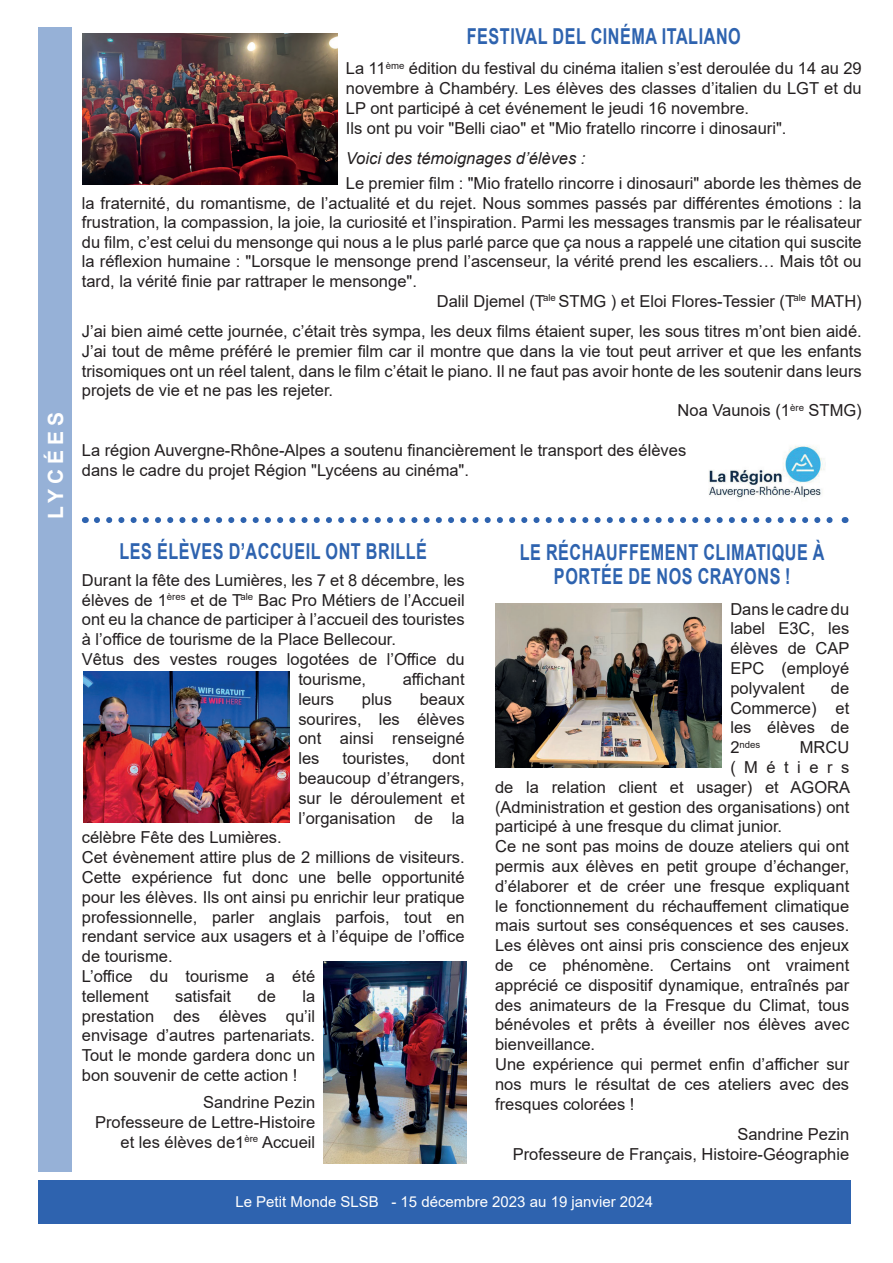
<style>
.page{position:relative;width:893px;height:1263px;background:#fff}
.page>*{position:absolute;margin:0;border:0;box-sizing:border-box;transform-origin:0 0}
.t1{font:700 21.9px/24px "Arial";letter-spacing:.035em;color:#2e63af;text-align:center;scale:.74 1}
.t2{font:700 21px "Arial";letter-spacing:.235em;color:#fff}
.t3{font:16.5px/19.8px "Arial";color:#231f20;text-align:justify}
.t4{font:italic 16.5px "Arial";color:#231f20}
.t5{font:16.5px "Arial";letter-spacing:.515em;color:#231f20}
.t6{font:15px "Arial";color:#fff}
.t7{font:9.6px "Arial";color:#231f20}
.s1{font-size:16.5px}
</style>
<div class="page">
<div style="left:38px;top:1180px;width:812px;height:43px;background:#2e63af"></div>
<div style="left:38px;top:27px;width:34px;height:1145px;background:#96b1d7"></div>
<svg style="left:97px;top:517px;width:736px;height:6px"></svg>
<img style="left:82px;top:34px;width:255px;height:151px">
<img style="left:708px;top:445px;width:118px;height:53px">
<img style="left:495px;top:603px;width:227px;height:164px">
<img style="left:84px;top:671px;width:206px;height:152px">
<img style="left:324px;top:961px;width:143px;height:203px">
<p class="t2" style="left:41px;top:519px;width:108px;rotate:-90deg">LYCÉES</p>
<h1 class="t1" style="left:467px;top:24px;width:372px">FESTIVAL DEL CINÉMA ITALIANO</h1>
<p class="t3" style="left:346px;top:58px;width:517px;text-align:left">La 11<sup>ème</sup> édition du festival du cinéma italien s’est deroulée du 14 au 29 novembre à Chambéry. Les élèves des classes d’italien du LGT et du LP ont participé à cet événement le jeudi 16 novembre.<br>Ils ont pu voir "Belli ciao" et "Mio fratello rincorre i dinosauri".</p>
<p class="t4" style="left:346px;top:147px;width:241px">Voici des témoignages d’élèves :</p>
<p class="t3" style="left:346px;top:174px;width:517px">Le premier film : "Mio fratello rincorre i dinosauri" aborde les thèmes de</p>
<p class="t3" style="left:82px;top:193px;width:781px">la fraternité, du romantisme, de l’actualité et du rejet. Nous sommes passés par différentes émotions : la</p>
<p class="t3" style="left:82px;top:213px;width:781px">frustration, la compassion, la joie, la curiosité et l’inspiration. Parmi les messages transmis par le réalisateur</p>
<p class="t3" style="left:82px;top:232px;width:781px">du film, c’est celui du mensonge qui nous a le plus parlé parce que ça nous a rappelé une citation qui suscite</p>
<p class="t3" style="left:82px;top:252px;width:781px">la réflexion humaine : "Lorsque le mensonge prend l’ascenseur, la vérité prend les escaliers… Mais tôt ou</p>
<p class="t3" style="left:82px;top:271px;width:337px">tard, la vérité finie par rattraper le mensonge".</p>
<p class="t3" style="left:437px;top:291px;width:426px">Dalil Djemel (T<sup>ale</sup> STMG ) et Eloi Flores-Tessier (T<sup>ale</sup> MATH)</p>
<p class="t3" style="left:82px;top:321px;width:781px">J’ai bien aimé cette journée, c’était très sympa, les deux films étaient super, les sous titres m’ont bien aidé.</p>
<p class="t3" style="left:82px;top:341px;width:781px">J’ai tout de même préféré le premier film car il montre que dans la vie tout peut arriver et que les enfants</p>
<p class="t3" style="left:82px;top:361px;width:781px">trisomiques ont un réel talent, dans le film c’était le piano. Il ne faut pas avoir honte de les soutenir dans leurs</p>
<p class="t3" style="left:82px;top:381px;width:253px">projets de vie et ne pas les rejeter.</p>
<p class="t3" style="left:678px;top:400px;width:186px">Noa Vaunois (1<sup>ère</sup> STMG)</p>
<p class="t3" style="left:82px;top:440px;width:606px">La région Auvergne-Rhône-Alpes a soutenu financièrement le transport des élèves dans le cadre du projet Région "Lycéens au cinéma".</p>
<h1 class="t1" style="left:119px;top:539px;width:417px">LES ÉLÈVES D’ACCUEIL ONT BRILLÉ</h1>
<p class="t3" style="left:82px;top:570px;width:384px">Durant la fête des Lumières, les 7 et 8 décembre, les</p>
<p class="t3" style="left:82px;top:590px;width:384px">élèves de 1<sup>ères</sup> et de T<sup>ale</sup> Bac Pro Métiers de l’Accueil</p>
<p class="t3" style="left:82px;top:610px;width:384px">ont eu la chance de participer à l’accueil des touristes</p>
<p class="t3" style="left:82px;top:629px;width:316px">à l’office de tourisme de la Place Bellecour.</p>
<p class="t3" style="left:82px;top:649px;width:384px">Vêtus des vestes rouges logotées de l’Office du</p>
<p class="t3" style="left:298px;top:669px;width:69px">tourisme,</p>
<p class="t3" style="left:403px;top:669px;width:63px">affichant</p>
<p class="t3" style="left:298px;top:689px;width:37px">leurs</p>
<p class="t3" style="left:362px;top:689px;width:32px">plus</p>
<p class="t3" style="left:298px;top:689px;width:168px;text-indent:121px">beaux sourires, les élèves ont ainsi renseigné les</p>
<p class="t3" style="left:298px;top:748px;width:168px;text-indent:134px">dont beaucoup d’étrangers, sur le déroulement et l’organisation de la</p>
<p class="t3" style="left:82px;top:827px;width:384px;text-align:left">célèbre Fête des Lumières.<br>Cet évènement attire plus de 2 millions de visiteurs.<br>Cette expérience fut donc une belle opportunité pour les élèves. Ils ont ainsi pu enrichir leur pratique professionnelle, parler anglais parfois, tout en rendant service aux usagers et à l’équipe de l’office de tourisme.<br>L’office du tourisme a été<br>tellement</p>
<p class="t3" style="left:343px;top:748px;width:68px">touristes,</p>
<p class="t3" style="left:175px;top:986px;width:57px">satisfait</p>
<p class="t3" style="left:258px;top:986px;width:20px">de</p>
<p class="t3" style="left:82px;top:986px;width:235px;text-indent:220px">la prestation des élèves qu’il envisage d’autres partenariats.<br>Tout le monde gardera donc un bon souvenir de cette action !</p>
<p class="t3" style="left:95px;top:1092px;width:222px;text-align:right">Sandrine Pezin<br>Professeure de Lettre-Histoire et les élèves de1<sup>ère</sup> Accueil</p>
<h1 class="t1" style="left:520px;top:541px;width:414px">LE RÉCHAUFFEMENT CLIMATIQUE À<br>PORTÉE DE NOS CRAYONS !</h1>
<p class="t3" style="left:730px;top:599px;width:121px">Dans le cadre du label E3C, les élèves de CAP EPC (employé polyvalent</p>
<p class="t3" style="left:730px;top:678px;width:120px;text-indent:101px">de Commerce) et les élèves de</p>
<p class="t7" style="left:730px;top:738px;width:32px"><span class="s1">2</span>ndes</p>
<p class="t3" style="left:800px;top:737px;width:51px">MRCU</p>
<p class="t5" style="left:730px;top:756px;width:120px">(Métiers</p>
<p class="t3" style="left:495px;top:777px;width:357px">de la relation client et usager) et AGORA</p>
<p class="t3" style="left:495px;top:797px;width:356px">(Administration et gestion des organisations) ont</p>
<p class="t3" style="left:495px;top:816px;width:289px">participé à une fresque du climat junior.</p>
<p class="t3" style="left:495px;top:836px;width:356px">Ce ne sont pas moins de douze ateliers qui ont</p>
<p class="t3" style="left:495px;top:856px;width:356px">permis aux élèves en petit groupe d’échanger,</p>
<p class="t3" style="left:495px;top:876px;width:356px">d’élaborer et de créer une fresque expliquant</p>
<p class="t3" style="left:495px;top:896px;width:356px">le fonctionnement du réchauffement climatique</p>
<p class="t3" style="left:495px;top:915px;width:356px">mais surtout ses conséquences et ses causes.</p>
<p class="t3" style="left:495px;top:935px;width:356px">Les élèves ont ainsi pris conscience des enjeux</p>
<p class="t3" style="left:495px;top:955px;width:356px">de ce phénomène. Certains ont vraiment</p>
<p class="t3" style="left:495px;top:975px;width:356px">apprécié ce dispositif dynamique, entraînés par</p>
<p class="t3" style="left:495px;top:995px;width:356px">des animateurs de la Fresque du Climat, tous</p>
<p class="t3" style="left:495px;top:1014px;width:356px">bénévoles et prêts à éveiller nos élèves avec</p>
<p class="t3" style="left:495px;top:1034px;width:101px">bienveillance.</p>
<p class="t3" style="left:495px;top:1054px;width:356px">Une expérience qui permet enfin d’afficher sur</p>
<p class="t3" style="left:495px;top:1074px;width:356px">nos murs le résultat de ces ateliers avec des</p>
<p class="t3" style="left:495px;top:1094px;width:141px">fresques colorées !</p>
<p class="t3" style="left:513px;top:1124px;width:338px;text-align:right">Sandrine Pezin<br>Professeure de Français, Histoire-Géographie</p>
<p class="t6" style="left:235px;top:1191px;width:419px">Le Petit Monde SLSB - 15 décembre 2023 au 19 janvier 2024</p>
</div>
